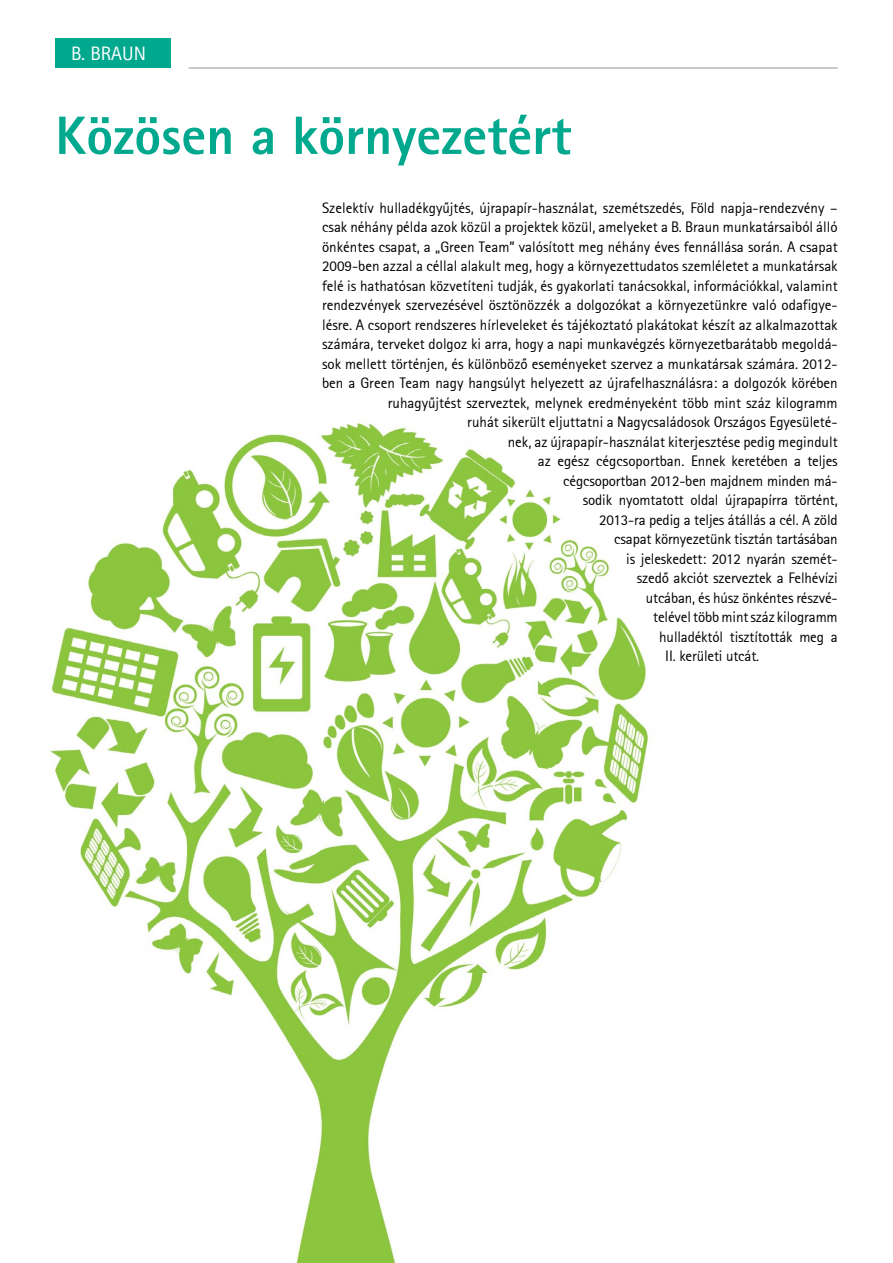
<style>
.page{position:relative;width:893px;height:1263px;background:#fff}
.page>*{position:absolute;margin:0;border:0;box-sizing:border-box;transform-origin:0 0}
.t1{font:54px "Rotis Sans Serif Extra Bold 75";color:#00a88e}
.t2{font:19.5px "Rotis Sans Serif";color:#fff}
.t3{font:15px "Rotis Sans Serif CE55 A";color:#000}
</style>
<div class="page">
<img style="left:50px;top:423px;width:599px;height:840px">
<div style="left:55px;top:38px;width:116px;height:30px;background:#00a88e"></div>
<hr style="left:189px;top:68px;width:649px;height:1px;background:#939598">
<h2 class="t2" style="left:71px;top:42px;width:76px">B. BRAUN</h2>
<h1 class="t1" style="left:55px;top:101px;width:517px">Közösen a környezetért</h1>
<p class="t3" style="left:322px;top:199px;width:517px">Szelektív hulladékgyűjtés, újrapapír-használat, szemétszedés, Föld napja-rendezvény –</p>
<p class="t3" style="left:322px;top:218px;width:517px">csak néhány példa azok közül a projektek közül, amelyeket a B. Braun munkatársaiból álló</p>
<p class="t3" style="left:322px;top:238px;width:517px">önkéntes csapat, a „Green Team” valósított meg néhány éves fennállása során. A csapat</p>
<p class="t3" style="left:322px;top:257px;width:517px">2009-ben azzal a céllal alakult meg, hogy a környezettudatos szemléletet a munkatársak</p>
<p class="t3" style="left:322px;top:277px;width:517px">felé is hathatósan közvetíteni tudják, és gyakorlati tanácsokkal, információkkal, valamint</p>
<p class="t3" style="left:322px;top:296px;width:517px">rendezvények szervezésével ösztönözzék a dolgozókat a környezetünkre való odafigye-</p>
<p class="t3" style="left:322px;top:316px;width:517px">lésre. A csoport rendszeres hírleveleket és tájékoztató plakátokat készít az alkalmazottak</p>
<p class="t3" style="left:322px;top:335px;width:517px">számára, terveket dolgoz ki arra, hogy a napi munkavégzés környezetbarátabb megoldá-</p>
<p class="t3" style="left:322px;top:355px;width:517px">sok mellett történjen, és különböző eseményeket szervez a munkatársak számára. 2012-</p>
<p class="t3" style="left:322px;top:374px;width:517px">ben a Green Team nagy hangsúlyt helyezett az újrafelhasználásra: a dolgozók körében</p>
<p class="t3" style="left:388px;top:394px;width:451px">ruhagyűjtést szerveztek, melynek eredményeként több mint száz kilogramm</p>
<p class="t3" style="left:467px;top:413px;width:372px">ruhát sikerült eljuttatni a Nagycsaládosok Országos Egyesületé-</p>
<p class="t3" style="left:508px;top:433px;width:331px">nek, az újrapapír-használat kiterjesztése pedig megindult</p>
<p class="t3" style="left:538px;top:452px;width:301px">az egész cégcsoportban. Ennek keretében a teljes</p>
<p class="t3" style="left:563px;top:472px;width:276px">cégcsoportban 2012-ben majdnem minden má-</p>
<p class="t3" style="left:583px;top:491px;width:256px">sodik nyomtatott oldal újrapapírra történt,</p>
<p class="t3" style="left:599px;top:511px;width:240px">2013-ra pedig a teljes átállás a cél. A zöld</p>
<p class="t3" style="left:614px;top:530px;width:225px">csapat környezetünk tisztán tartásában</p>
<p class="t3" style="left:626px;top:550px;width:213px">is jeleskedett: 2012 nyarán szemét-</p>
<p class="t3" style="left:637px;top:569px;width:202px">szedő akciót szerveztek a Felhévízi</p>
<p class="t3" style="left:646px;top:589px;width:193px">utcában, és húsz önkéntes részvé-</p>
<p class="t3" style="left:653px;top:608px;width:186px">telével több mint száz kilogramm</p>
<p class="t3" style="left:659px;top:628px;width:180px">hulladéktól tisztították meg a</p>
<p class="t3" style="left:665px;top:647px;width:95px">II. kerületi utcát.</p>
</div>
